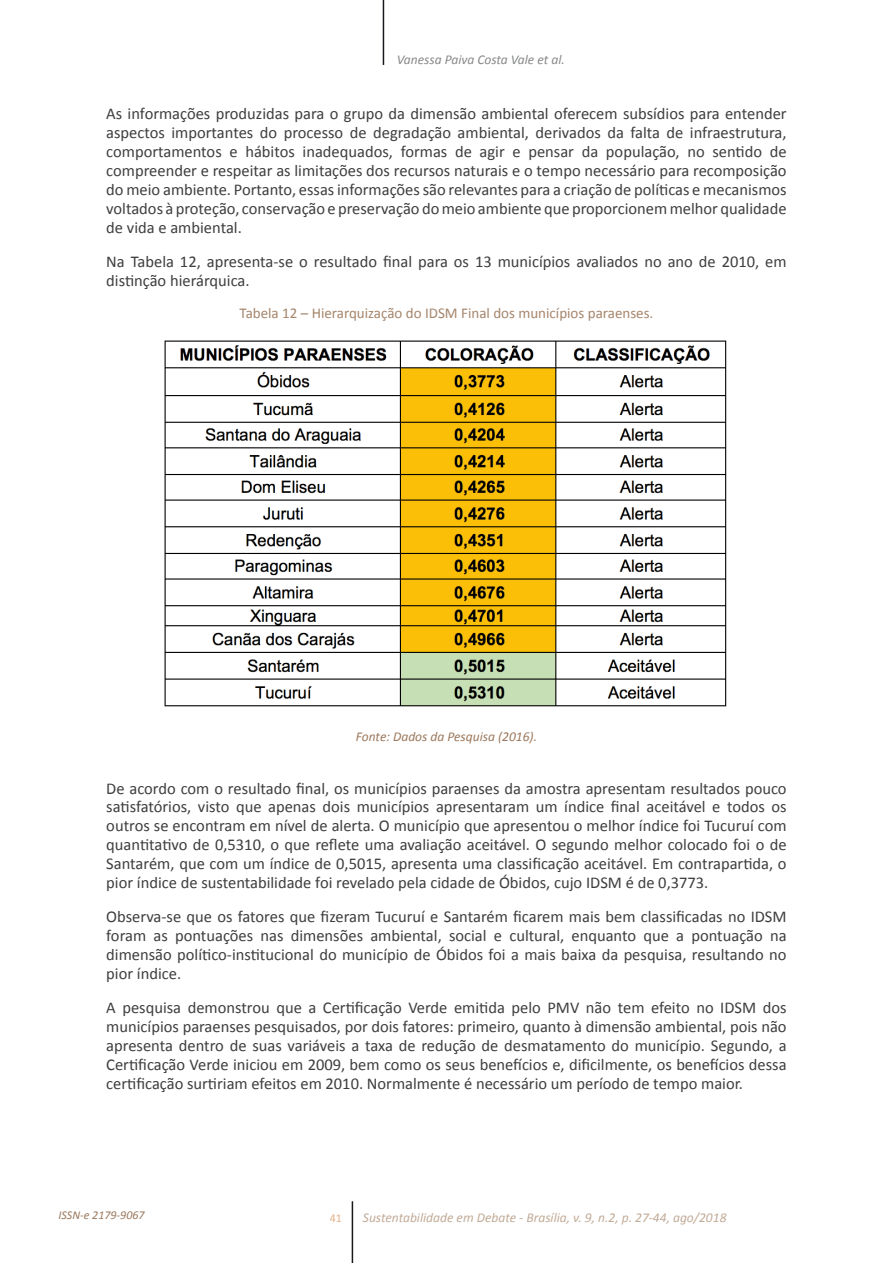
<style>
.page{position:relative;width:893px;height:1263px;background:#fff}
.page>*{position:absolute;margin:0;border:0;box-sizing:border-box;transform-origin:0 0}
.t1{font:16.5px/18.9px "Calibri";color:#3e3e40;text-align:justify}
.t2{font:15px "Calibri";color:#a5856b}
.t3{font:italic 13.5px "Calibri";color:#c2ab97}
.t4{font:italic 13.5px "Calibri";color:#9b785d}
.t5{font:italic 13.5px "Calibri";color:#87888a}
.t6{font:italic 12px "Calibri";color:#9b785d}
.t7{font:12px "Calibri";color:#e5b086}
</style>
<div class="page">
<hr style="left:383px;top:0;width:1px;height:65px;background:#1a171c">
<hr style="left:352px;top:1201px;width:1px;height:62px;background:#1a171c">
<img style="left:164px;top:340px;width:563px;height:367px">
<p class="t5" style="left:397px;top:51px;width:169px">Vanessa Paiva Costa Vale et al.</p>
<p class="t1" style="left:106px;top:104px;width:682px">As informações produzidas para o grupo da dimensão ambiental oferecem subsídios para entender aspectos importantes do processo de degradação ambiental, derivados da falta de infraestrutura, comportamentos e hábitos inadequados, formas de agir e pensar da população, no sentido de compreender e respeitar as limitações dos recursos naturais e o tempo necessário para recomposição do meio ambiente. Portanto, essas informações são relevantes para a criação de políticas e mecanismos voltados à proteção, conservação e preservação do meio ambiente que proporcionem melhor qualidade de vida e ambiental.</p>
<p class="t1" style="left:106px;top:252px;width:682px">Na Tabela 12, apresenta-se o resultado final para os 13 municípios avaliados no ano de 2010, em distinção hierárquica.</p>
<p class="t2" style="left:240px;top:303px;width:415px">Tabela 12 – Hierarquização do IDSM Final dos municípios paraenses.</p>
<p class="t4" style="left:356px;top:727px;width:183px">Fonte: Dados da Pesquisa (2016).</p>
<p class="t1" style="left:106px;top:779px;width:682px">De acordo com o resultado final, os municípios paraenses da amostra apresentam resultados pouco satisfatórios, visto que apenas dois municípios apresentaram um índice final aceitável e todos os outros se encontram em nível de alerta. O município que apresentou o melhor índice foi Tucuruí com quantitativo de 0,5310, o que reflete uma avaliação aceitável. O segundo melhor colocado foi o de Santarém, que com um índice de 0,5015, apresenta uma classificação aceitável. Em contrapartida, o pior índice de sustentabilidade foi revelado pela cidade de Óbidos, cujo IDSM é de 0,3773.</p>
<p class="t1" style="left:106px;top:907px;width:682px">Observa-se que os fatores que fizeram Tucuruí e Santarém ficarem mais bem classificadas no IDSM foram as pontuações nas dimensões ambiental, social e cultural, enquanto que a pontuação na dimensão político-institucional do município de Óbidos foi a mais baixa da pesquisa, resultando no pior índice.</p>
<p class="t1" style="left:106px;top:998px;width:682px">A pesquisa demonstrou que a Certificação Verde emitida pelo PMV não tem efeito no IDSM dos municípios paraenses pesquisados, por dois fatores: primeiro, quanto à dimensão ambiental, pois não apresenta dentro de suas variáveis a taxa de redução de desmatamento do município. Segundo, a Certificação Verde iniciou em 2009, bem como os seus benefícios e, dificilmente, os benefícios dessa certificação surtiriam efeitos em 2010. Normalmente é necessário um período de tempo maior.</p>
<p class="t6" style="left:59px;top:1207px;width:88px">ISSN-e 2179-9067</p>
<p class="t3" style="left:363px;top:1209px;width:365px">Sustentabilidade em Debate - Brasília, v. 9, n.2, p. 27-44, ago/2018</p>
<p class="t7" style="left:330px;top:1210px;width:14px">41</p>
</div>
